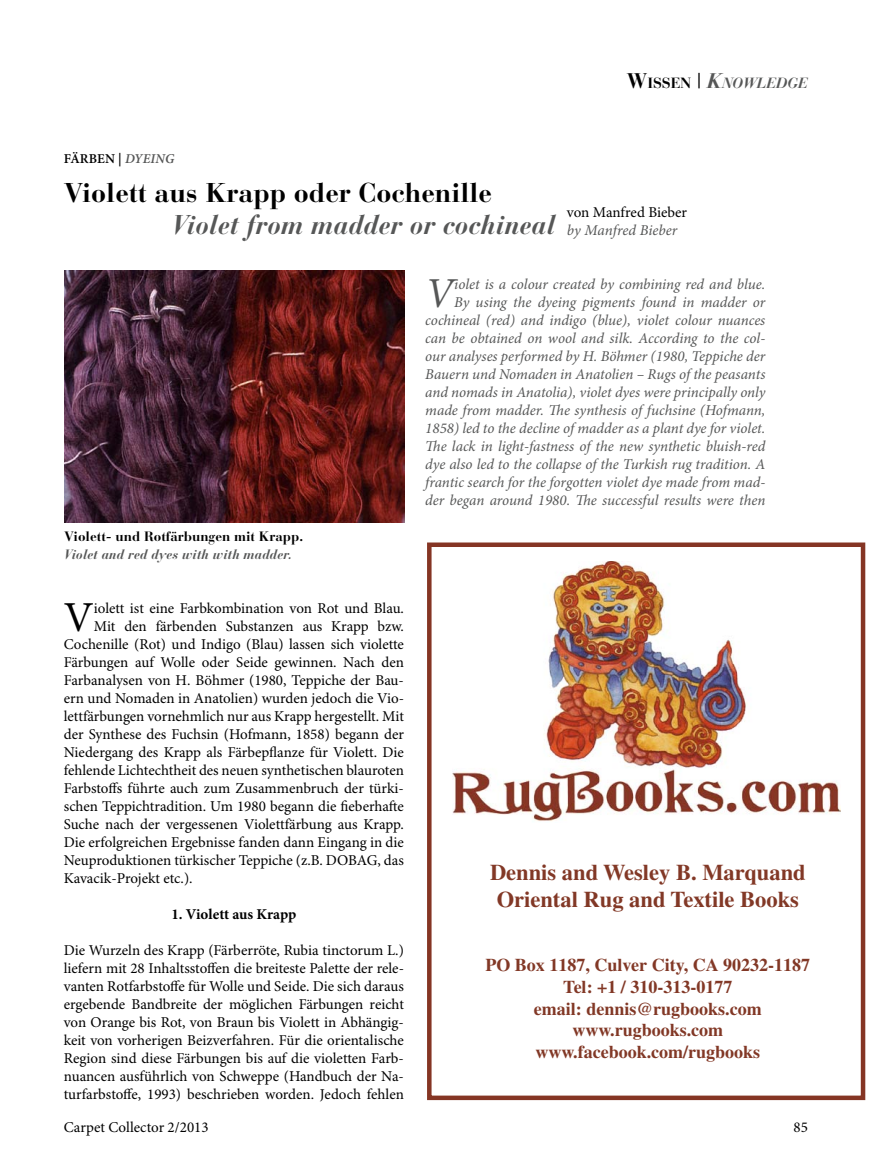
<style>
.page{position:relative;width:893px;height:1170px;background:#fff}
.page>*{position:absolute;margin:0;border:0;box-sizing:border-box;transform-origin:0 0}
.t1{font:42.75px "Minion Pro";color:#000}
.t2{font:italic 42.75px "Minion Pro";color:#565757}
.t3{font:700 27px "Bauer Bodoni";color:#000}
.t4{font:italic 700 27px "Bauer Bodoni";color:#565757}
.t5{font:700 22.5px/27px "Times LT Std";color:#823826}
.t6{font:700 18px/21.6px "Times LT Std";color:#823826;text-align:center}
.t7{font:15px/18px "Minion Pro";color:#000;text-align:justify}
.t8{font:italic 15px/18px "Minion Pro";color:#565757;text-align:right}
.t9{font:700 15px "Minion Pro";letter-spacing:-.005em;color:#000}
.t10{font:italic 700 14.7px "Bauer Bodoni";letter-spacing:-.005em;color:#565757}
.t11{font:700 13.5px "Bauer Bodoni";color:#000}
.t12{font:italic 700 13.5px "Bauer Bodoni";color:#565757}
.t13{font:600 13.5px "Minion Pro";letter-spacing:.01em;color:#000}
.s1{font-style:normal;font-size:21px;color:#000}
.s2{font-style:normal;color:#000}
.s3{font-family:"Bauer Bodoni Roman SC";font-weight:400;font-style:normal;font-size:21px;color:#000}
.s4{font-size:21px}
.s5{font-style:italic;color:#565757}
</style>
<div class="page">
<div style="left:427px;top:542px;width:438px;height:557px;border:4px solid #853524"></div>
<img style="left:452px;top:561px;width:388px;height:260px">
<img style="left:64px;top:271px;width:340px;height:252px">
<p class="t10" style="left:626px;top:74px;width:183px"><span class="s1">W</span><span class="s2">ISSE N</span> <span class="s3">|</span> <span class="s4">K</span>NOWLEDGE</p>
<p class="t13" style="left:64px;top:150px;width:112px">FÄRBEN | <span class="s5">DYEING</span></p>
<h2 class="t3" style="left:64px;top:176px;width:430px">Violett aus Krapp oder Cochenille</h2>
<h2 class="t4" style="left:172px;top:208px;width:385px">Violet from madder or cochineal</h2>
<p class="t7" style="left:567px;top:203px;width:122px">von Manfred Bieber</p>
<p class="t8" style="left:567px;top:221px;width:112px">by Manfred Bieber</p>
<p class="t11" style="left:64px;top:528px;width:240px">Violett- und Rotfärbungen mit Krapp.</p>
<p class="t12" style="left:64px;top:546px;width:229px">Violet and red dyes with with madder.</p>
<h1 class="t1" style="left:64px;top:591px;width:32px">V</h1>
<p class="t7" style="left:94px;top:599px;width:312px">iolett ist eine Farbkombination von Rot und Blau.</p>
<p class="t7" style="left:94px;top:617px;width:312px">Mit den färbenden Substanzen aus Krapp bzw.</p>
<p class="t7" style="left:64px;top:635px;width:342px">Cochenille (Rot) und Indigo (Blau) lassen sich violette</p>
<p class="t7" style="left:64px;top:653px;width:342px">Färbungen auf Wolle oder Seide gewinnen. Nach den</p>
<p class="t7" style="left:64px;top:671px;width:342px">Farbanalysen von H. Böhmer (1980, Teppiche der Bau-</p>
<p class="t7" style="left:64px;top:689px;width:342px">ern und Nomaden in Anatolien) wurden jedoch die Vio-</p>
<p class="t7" style="left:64px;top:707px;width:342px">lettfärbungen vornehmlich nur aus Krapp hergestellt. Mit</p>
<p class="t7" style="left:64px;top:725px;width:342px">der Synthese des Fuchsin (Hofmann, 1858) begann der</p>
<p class="t7" style="left:64px;top:743px;width:342px">Niedergang des Krapp als Färbepflanze für Violett. Die</p>
<p class="t7" style="left:64px;top:761px;width:342px">fehlende Lichtechtheit des neuen synthetischen blauroten</p>
<p class="t7" style="left:64px;top:779px;width:342px">Farbstoffs führte auch zum Zusammenbruch der türki-</p>
<p class="t7" style="left:64px;top:797px;width:342px">schen Teppichtradition. Um 1980 begann die fieberhafte</p>
<p class="t7" style="left:64px;top:815px;width:342px">Suche nach der vergessenen Violettfärbung aus Krapp.</p>
<p class="t7" style="left:64px;top:833px;width:342px">Die erfolgreichen Ergebnisse fanden dann Eingang in die</p>
<p class="t7" style="left:64px;top:851px;width:342px">Neuproduktionen türkischer Teppiche (z.B. DOBAG, das</p>
<p class="t7" style="left:64px;top:869px;width:130px">Kavacik-Projekt etc.).</p>
<p class="t9" style="left:171px;top:905px;width:126px">1. Violett aus Krapp</p>
<p class="t7" style="left:64px;top:941px;width:342px">Die Wurzeln des Krapp (Färberröte, Rubia tinctorum L.) liefern mit 28 Inhaltsstoffen die breiteste Palette der rele&shy;vanten Rotfarbstoffe für Wolle und Seide. Die sich daraus ergebende Bandbreite der möglichen Färbungen reicht von Orange bis Rot, von Braun bis Violett in Abhängig&shy;keit von vorherigen Beizverfahren. Für die orientalische Region sind diese Färbungen bis auf die violetten Farb&shy;nuancen ausführlich von Schweppe (Handbuch der Na&shy;turfarbstoffe, 1993) beschrieben worden. Jedoch fehlen</p>
<p class="t8" style="left:425px;top:275px;width:342px">iolet is a colour created by combining red and blue.<br>By using the dyeing pigments found in madder or cochineal (red) and indigo (blue), violet colour nuances can be obtained on wool and silk. According to the col&shy;our analyses performed by H. Böhmer (1980, Teppiche der Bauern und Nomaden in Anatolien – Rugs of the peasants and nomads in Anatolia), violet dyes were principally only made from madder. The synthesis of fuchsine (Hofmann, 1858) led to the decline of madder as a plant dye for violet.<br>The lack in light-fastness of the new synthetic bluish-red dye also led to the collapse of the Turkish rug tradition. A frantic search for the forgotten violet dye made from mad&shy;der began around 1980. The successful results were then</p>
<h1 class="t2" style="left:425px;top:267px;width:30px">V</h1>
<h3 class="t5" style="left:490px;top:857px;width:317px">Dennis and Wesley B. Marquand<br>Oriental Rug and Textile Books</h3>
<p class="t6" style="left:485px;top:954px;width:326px">PO Box 1187, Culver City, CA 90232-1187<br>Tel: +1 / 310-313-0177<br>email: dennis@rugbooks.com www.rugbooks.com www.facebook.com/rugbooks</p>
<p class="t7" style="left:64px;top:1118px;width:146px">Carpet Collector 2/2013</p>
<p class="t7" style="left:793px;top:1118px;width:16px">85</p>
</div>
